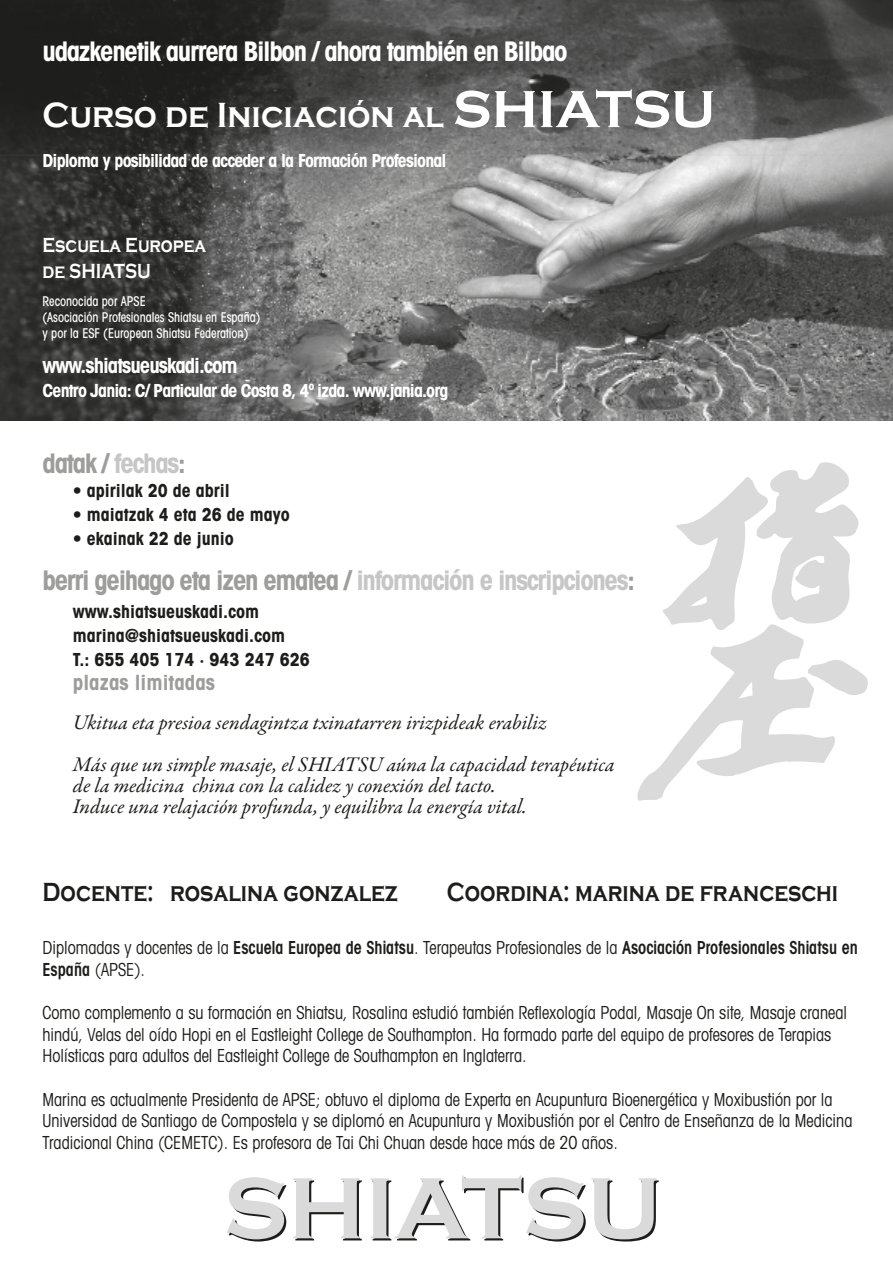
<style>
.page{position:relative;width:893px;height:1263px;background:#fff}
.page>*{position:absolute;margin:0;border:0;box-sizing:border-box;transform-origin:0 0}
.t1{font:700 90px "Copperplate Gothic";color:#1d1d1b}
.t2{font:700 36px "Copperplate Gothic";color:#fff;scale:.9 1}
.t3{font:700 condensed 27px "Avant Garde";letter-spacing:-.05em;color:#9d9d9c}
.t4{font:700 27px "Copperplate Gothic";color:#1d1d1b;scale:.8 1}
.t5{font:700 condensed 27px "Avant Garde";letter-spacing:-.05em;color:#fff}
.t6{font:italic 21px/42px "Garamond Premr Pro";color:#1d1d1b}
.t7{font:700 21px/25.2px "Copperplate Gothic";color:#fff;scale:.8 1}
.t8{font:700 condensed 21px "Avant Garde";letter-spacing:-.05em;color:#fff}
.t9{font:700 condensed 21px "Avant Garde";color:#9d9d9c}
.t10{font:condensed 18px/21.6px "Avant Garde";color:#1d1d1b;scale:.9 1}
.t11{font:700 condensed 18px/24px "Avant Garde";color:#1d1d1b}
.t12{font:600 condensed 18px/21.6px "Avant Garde";color:#1d1d1b;scale:.9 1}
.t13{font:700 condensed 18px "Avant Garde";letter-spacing:-.05em;color:#fff}
.t14{font:500 condensed 13.5px/16.2px "Avant Garde";color:#fff;scale:.9 1}
.s1{font-size:54px}
.s2{color:#c6c6c6}
.s3{font-weight:400}
</style>
<div class="page">
<img style="left:0;top:0;width:893px;height:421px">
<svg style="left:637px;top:462px;width:231px;height:339px"></svg>
<h3 class="t5" style="left:43px;top:34px;width:527px">udazkenetik aurrera Bilbon / ahora también en Bilbao</h3>
<h2 class="t2" style="left:43px;top:95px;width:749px">Curso de Iniciación al <span class="s1">SHIATSU</span></h2>
<p class="t13" style="left:43px;top:149px;width:405px">Diploma y posibilidad de acceder a la Formación Profesional</p>
<p class="t7" style="left:43px;top:233px;width:206px">Escuela Europea de SHIATSU</p>
<p class="t14" style="left:43px;top:293px;width:244px">Reconocida por APSE<br>(Asociación Profesionales Shiatsu en España) y por la ESF (European Shiatsu Federation)</p>
<p class="t8" style="left:43px;top:352px;width:197px">www.shiatsueuskadi.com</p>
<p class="t13" style="left:43px;top:379px;width:407px">Centro Jania: C/ Particular de Costa 8, 4º izda. www.jania.org</p>
<h3 class="t3" style="left:43px;top:446px;width:145px">datak / <span class="s2">fechas</span>:</h3>
<p class="t11" style="left:73px;top:478px;width:159px">• apirilak 20 de abril</p>
<p class="t11" style="left:73px;top:502px;width:219px">• maiatzak 4 eta 26 de mayo</p>
<p class="t11" style="left:73px;top:526px;width:163px">• ekainak 22 de junio</p>
<h3 class="t3" style="left:43px;top:563px;width:594px">berri geihago eta izen ematea / <span class="s2">información e inscripciones</span>:</h3>
<p class="t11" style="left:73px;top:599px;width:238px">www.shiatsueuskadi.com marina@shiatsueuskadi.com<br>T.: 655 405 174 · 943 247 626</p>
<p class="t9" style="left:73px;top:669px;width:144px">plazas limitadas</p>
<p class="t6" style="left:73px;top:702px;width:543px">Ukitua eta presioa sendagintza txinatarren irizpideak erabiliz<br>Más que un simple masaje, el SHIATSU aúna la capacidad terapéutica</p>
<p class="t6" style="left:73px;top:776px;width:456px;line-height:21px">de la medicina china con la calidez y conexión del tacto.<br>Induce una relajación profunda, y equilibra la energía vital.</p>
<h3 class="t4" style="left:43px;top:877px;width:446px">Docente: rosalina gonzalez</h3>
<h3 class="t4" style="left:447px;top:877px;width:491px">Coordina: marina de franceschi</h3>
<p class="t12" style="left:43px;top:937px;width:907px"><span class="s3">Diplomadas y docentes de la</span> Escuela Europea de Shiatsu<span class="s3">. Terapeutas Profesionales de la</span> Asociación Profesionales Shiatsu en<br>España <span class="s3">(APSE).</span></p>
<p class="t10" style="left:43px;top:1001px;width:895px">Como complemento a su formación en Shiatsu, Rosalina estudió también Reflexología Podal, Masaje On site, Masaje craneal hindú, Velas del oído Hopi en el Eastleight College de Southampton. Ha formado parte del equipo de profesores de Terapias<br>Holísticas para adultos del Eastleight College de Southampton en Inglaterra.</p>
<p class="t10" style="left:43px;top:1088px;width:901px">Marina es actualmente Presidenta de APSE; obtuvo el diploma de Experta en Acupuntura Bioenergética y Moxibustión por la<br>Universidad de Santiago de Compostela y se diplomó en Acupuntura y Moxibustión por el Centro de Enseñanza de la Medicina<br>Tradicional China (CEMETC). Es profesora de Tai Chi Chuan desde hace más de 20 años.</p>
<h1 class="t1" style="left:225px;top:1161px;width:439px">SHIATSU</h1>
</div>
